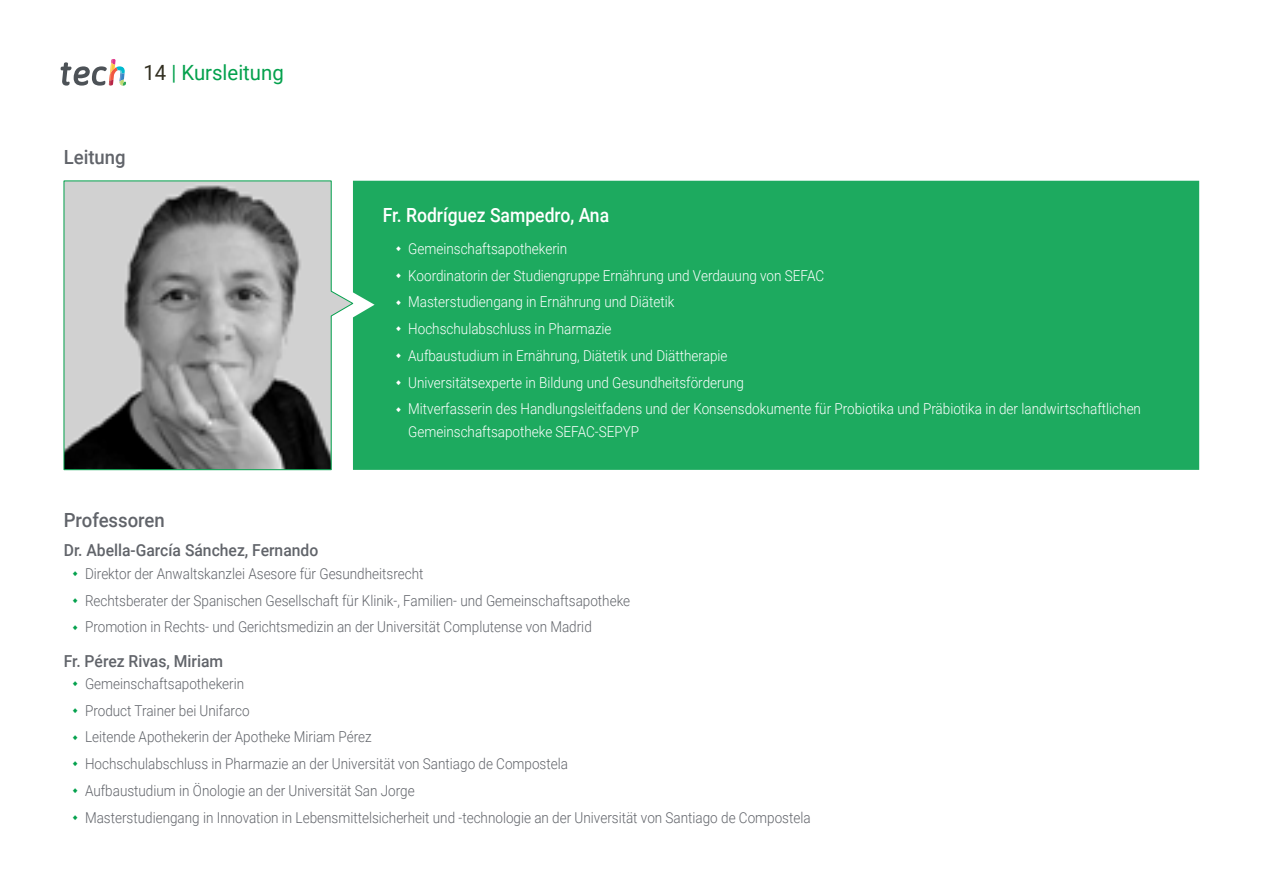
<style>
.page{position:relative;width:1263px;height:893px;background:#fff}
.page>*{position:absolute;margin:0;border:0;box-sizing:border-box;transform-origin:0 0}
.t1{font:21px "Roboto";color:#04a14d}
.t2{font:500 19.5px "Roboto";color:#fff;scale:.9 1}
.t3{font:500 19.5px "Roboto";color:#61646a;scale:.95 1}
.t4{font:500 16.5px "Roboto";color:#61646a;scale:.95 1}
.t5{font:300 15px/26.7px "Roboto";color:#61646a;scale:.9 1}
.t6{font:300 15px/26.7px "Roboto";color:#fff;scale:.9 1}
.s1{color:#312e20}
</style>
<div class="page">
<div style="left:353px;top:181px;width:846px;height:289px;background:#1daa5f"></div>
<svg style="left:64px;top:181px;width:289px;height:289px;background:#9e9f9e"></svg>
<svg style="left:61px;top:59px;width:65px;height:27px"></svg>
<svg style="left:396px;top:246px;width:5px;height:5px"></svg>
<svg style="left:396px;top:273px;width:5px;height:5px"></svg>
<svg style="left:396px;top:300px;width:5px;height:5px"></svg>
<svg style="left:396px;top:326px;width:5px;height:5px"></svg>
<svg style="left:396px;top:353px;width:5px;height:5px"></svg>
<svg style="left:396px;top:380px;width:5px;height:5px"></svg>
<svg style="left:396px;top:407px;width:5px;height:5px"></svg>
<h1 class="t1" style="left:144px;top:57px;width:142px"><span class="s1">14</span> | Kursleitung</h1>
<h2 class="t3" style="left:64px;top:143px;width:67px">Leitung</h2>
<h2 class="t2" style="left:383px;top:202px;width:253px">Fr. Rodríguez Sampedro, Ana</h2>
<p class="t6" style="left:408px;top:235px;width:816px">Gemeinschaftsapothekerin<br>Koordinatorin der Studiengruppe Ernährung und Verdauung von SEFAC<br>Masterstudiengang in Ernährung und Diätetik<br>Hochschulabschluss in Pharmazie<br>Aufbaustudium in Ernährung, Diätetik und Diättherapie<br>Universitätsexperte in Bildung und Gesundheitsförderung<br>Mitverfasserin des Handlungsleitfadens und der Konsensdokumente für Probiotika und Präbiotika in der landwirtschaftlichen</p>
<p class="t6" style="left:408px;top:418px;width:258px">Gemeinschaftsapotheke SEFAC-SEPYP</p>
<h2 class="t3" style="left:64px;top:506px;width:108px">Professoren</h2>
<p class="t4" style="left:64px;top:539px;width:269px">Dr. Abella-García Sánchez, Fernando</p>
<p class="t5" style="left:85px;top:560px;width:607px">Direktor der Anwaltskanzlei Asesore für Gesundheitsrecht<br>Rechtsberater der Spanischen Gesellschaft für Klinik-, Familien- und Gemeinschaftsapotheke<br>Promotion in Rechts- und Gerichtsmedizin an der Universität Complutense von Madrid</p>
<p class="t4" style="left:64px;top:649px;width:169px">Fr. Pérez Rivas, Miriam</p>
<p class="t5" style="left:85px;top:670px;width:808px">Gemeinschaftsapothekerin<br>Product Trainer bei Unifarco<br>Leitende Apothekerin der Apotheke Miriam Pérez<br>Hochschulabschluss in Pharmazie an der Universität von Santiago de Compostela<br>Aufbaustudium in Önologie an der Universität San Jorge<br>Masterstudiengang in Innovation in Lebensmittelsicherheit und -technologie an der Universität von Santiago de Compostela</p>
</div>
